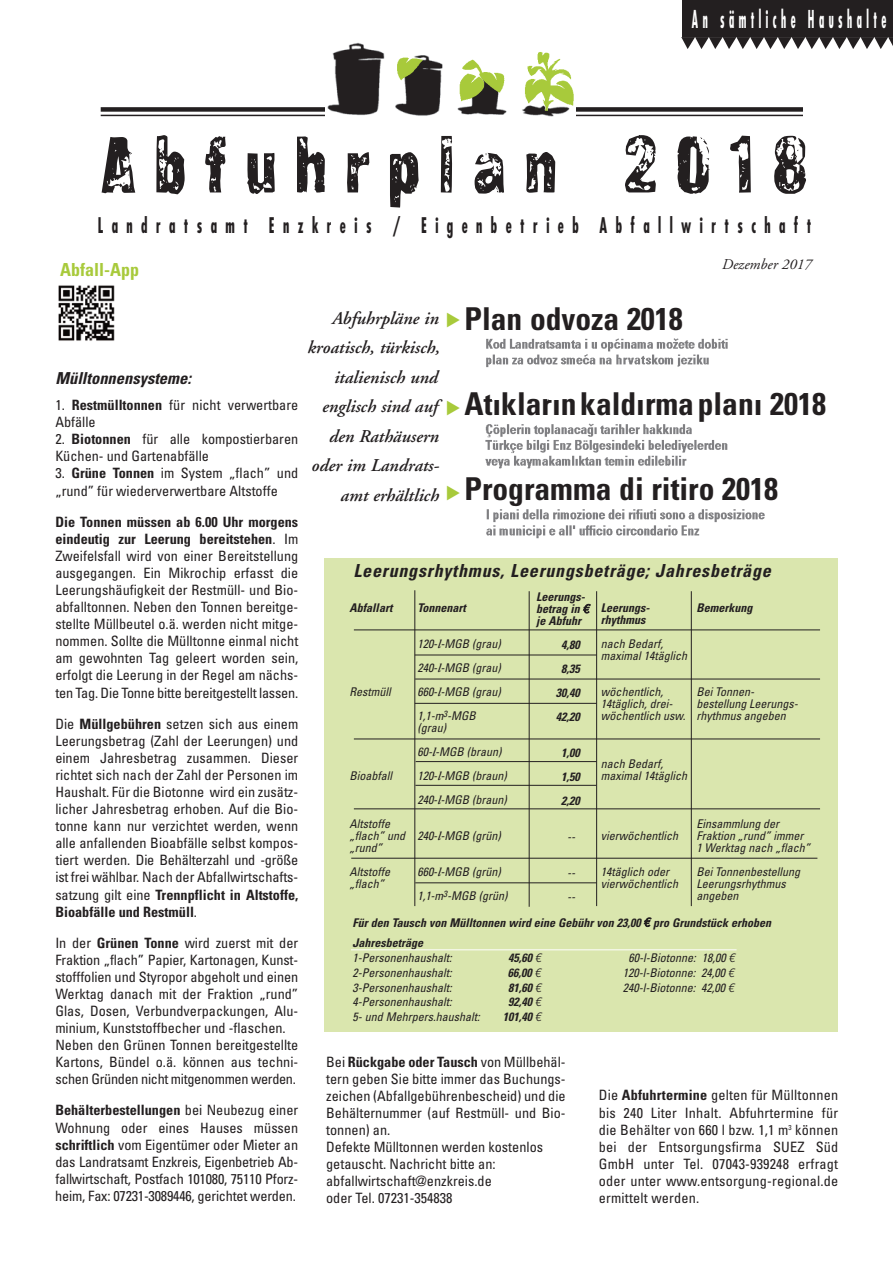
<style>
.page{position:relative;width:893px;height:1263px;background:#fff}
.page>*{position:absolute;margin:0;border:0;box-sizing:border-box;transform-origin:0 0}
.t1{font:82.5px "Raw Normal";letter-spacing:.215em;color:#231f20}
.t2{font:700 condensed 31.5px "Univers";color:#231f20}
.t3{font:700 condensed 24px "Futura";letter-spacing:.37em;color:#fff;scale:.5 1}
.t4{font:700 condensed 21px "Futura";letter-spacing:.575em;color:#231f20;scale:.7 1}
.t5{font:italic 600 18px/29.5px "Adobe Garamond";color:#231f20;text-align:right}
.t6{font:italic 700 condensed 18px "Univers";letter-spacing:.045em;color:#231f20}
.t7{font:700 condensed 18px "Univers";color:#a8ca3b}
.t8{font:italic 700 condensed 16.5px "Univers";color:#231f20}
.t9{font:italic 15px "Adobe Garamond";color:#231f20}
.t10{font:condensed 14.25px/17.1px "Univers";color:#231f20}
.t11{font:italic condensed 12px/12px "Univers";color:#231f20}
.t12{font:italic 700 condensed 12px/24px "Univers";color:#231f20}
.s1{font-weight:700}
.s2{font-family:"Adobe Garamond";font-weight:600;font-stretch:normal}
.s3{font-family:"Linotype Euro Font Ato F";font-weight:400;font-style:normal;font-stretch:normal}
.s4{font-family:"Linotype Euro Font Ato F";font-style:normal;font-stretch:normal}
</style>
<div class="page">
<div style="left:101px;top:107px;width:702px;height:5px;background:#231f20"></div>
<hr style="left:101px;top:115px;width:702px;height:1px;background:#231f20">
<div style="left:682px;top:1px;width:210px;height:36px;background:#231f20"></div>
<svg style="left:681px;top:37px;width:211px;height:12px"></svg>
<img style="left:325px;top:42px;width:40px;height:74px">
<img style="left:365px;top:48px;width:238px;height:69px">
<div style="left:325px;top:558px;width:513px;height:474px;background:#dae6ae"></div>
<hr style="left:354px;top:630px;width:466px;height:1px;background:#231f20">
<hr style="left:415px;top:679px;width:405px;height:1px;background:#231f20">
<hr style="left:354px;top:739px;width:466px;height:1px;background:#231f20">
<hr style="left:354px;top:809px;width:466px;height:1px;background:#231f20">
<hr style="left:351px;top:858px;width:466px;height:1px;background:#231f20">
<hr style="left:415px;top:883px;width:181px;height:1px;background:#231f20">
<hr style="left:415px;top:761px;width:181px;height:1px;background:#231f20">
<hr style="left:415px;top:785px;width:181px;height:1px;background:#231f20">
<hr style="left:415px;top:703px;width:181px;height:1px;background:#231f20">
<hr style="left:415px;top:655px;width:181px;height:1px;background:#231f20">
<hr style="left:414px;top:590px;width:1px;height:316px;background:#231f20">
<hr style="left:529px;top:591px;width:1px;height:316px;background:#231f20">
<hr style="left:596px;top:591px;width:1px;height:315px;background:#231f20">
<hr style="left:691px;top:591px;width:1px;height:315px;background:#231f20">
<img style="left:486px;top:338px;width:242px;height:30px">
<img style="left:485px;top:423px;width:243px;height:46px">
<img style="left:486px;top:509px;width:279px;height:30px">
<hr style="left:351px;top:950px;width:385px;height:1px;background:#fff">
<img style="left:58px;top:285px;width:57px;height:56px">
<h3 class="t3" style="left:692px;top:9px;width:391px">An sämtliche Haushalte</h3>
<h1 class="t1" style="left:100px;top:137px;width:709px">Abfuhrplan 2018</h1>
<h3 class="t4" style="left:98px;top:217px;width:1020px">Landratsamt Enzkreis / Eigenbetrieb Abfallwirtschaft</h3>
<p class="t9" style="left:721px;top:258px;width:91px">Dezember 2017</p>
<p class="t7" style="left:60px;top:263px;width:80px">Abfall-App</p>
<p class="t8" style="left:55px;top:372px;width:137px">Mülltonnensysteme:</p>
<p class="t10" style="left:55px;top:398px;width:244px">1. <span class="s1">Restmülltonnen</span> für nicht ver wert bare<br>Abfälle</p>
<p class="t10" style="left:55px;top:432px;width:244px">2. <span class="s1">Biotonnen</span> für alle kompostierbaren<br>Küchen- und Gartenabfälle</p>
<p class="t10" style="left:55px;top:466px;width:244px">3. <span class="s1">Grüne Tonnen</span> im System „flach” und „rund” für wiederverwertbare Alt stoffe</p>
<p class="t10" style="left:55px;top:514px;width:244px;text-align:justify"><span class="s1">Die Tonnen müssen ab 6.00 Uhr morgens eindeutig zur Leerung bereit stehen</span>. Im Zwei felsfall wird von einer Bereitstellung ausgegangen. Ein Mikrochip erfasst die Lee rungs häu fig keit der Restmüll- und Bio - ab falltonnen. Neben den Tonnen bereitge&shy;stellte Müllbeutel o.ä. werden nicht mitge - nom men. Sollte die Mülltonne einmal nicht am gewohnten Tag geleert worden sein, erfolgt die Leerung in der Regel am nächs - ten Tag. Die Tonne bitte bereitgestellt lassen.</p>
<p class="t10" style="left:55px;top:716px;width:244px;text-align:justify">Die <span class="s1">Müll ge bühren</span> set zen sich aus einem Lee rungs be trag (Zahl der Leerungen) und einem Jah res betrag zu sammen. Dieser richtet sich nach der Zahl der Personen im Haushalt. Für die Biotonne wird ein zusätz&shy;licher Jah res betrag er ho ben. Auf die Bio - ton ne kann nur verzichtet werden, wenn alle anfallenden Bioabfälle selbst kom po s - tiert werden. Die Behälterzahl und -größe ist frei wähl bar. Nach der Abfallwirtschafts&shy;satzung gilt eine <span class="s1">Trennpflicht in Altstoffe, Bio ab fälle und Restmüll</span>.</p>
<p class="t10" style="left:55px;top:935px;width:244px">In der <span class="s1">Grünen Tonne</span> wird zuerst mit der Fraktion „flach” Papier, Kar to na gen, Kunst - stofffolien und Styropor ab ge holt und einen Werktag danach mit der Frak tion „rund” Glas, Dosen, Ver bun d ver packun gen, Alu - minium, Kunst stoff becher und -flaschen.<br>Neben den Grünen Tonnen bereitgestellte Kartons, Bündel o.ä. können aus techni&shy;schen Gründen nicht mitgenommen werden.</p>
<p class="t10" style="left:55px;top:1103px;width:244px;text-align:justify"><span class="s1">Behälterbestellungen</span> bei Neubezug ei ner Woh nung oder eines Hauses müs sen <span class="s1">schrift lich</span> vom Eigentümer oder Mieter an das Land rats amt Enz kreis, Eigen be trieb Ab - fall wirt schaft, Post fach 101080, 75110 Pforz - heim, Fax: 07231-3089446, gerichtet werden.</p>
<p class="t5" style="left:307px;top:305px;width:134px">Abfuhrpläne in kroatisch, türkisch, italienisch und englisch sind auf den Rathäusern oder im Landrats&shy;amt erhältlich</p>
<h2 class="t2" style="left:464px;top:307px;width:220px">Plan odvoza 2018</h2>
<h2 class="t2" style="left:464px;top:392px;width:363px">Atiklarin kaldirma plani 2018</h2>
<h2 class="t2" style="left:464px;top:478px;width:315px">Programma di ritiro 2018</h2>
<p class="t6" style="left:353px;top:564px;width:419px">Leerungsrhythmus, Leerungs be träge; Jahresbeträge</p>
<p class="t12" style="left:349px;top:597px;width:44px">Abfallart</p>
<p class="t11" style="left:349px;top:687px;width:43px">Restmüll</p>
<p class="t11" style="left:349px;top:771px;width:44px">Bioabfall</p>
<p class="t11" style="left:349px;top:819px;width:57px">Altstoffe „flach” und „rund”</p>
<p class="t11" style="left:349px;top:867px;width:42px">Altstoffe „flach”</p>
<p class="t12" style="left:417px;top:597px;width:50px">Tonnenart</p>
<p class="t11" style="left:417px;top:633px;width:85px;line-height:24px;text-align:justify">120-<span class="s2">l</span>-MGB (grau)<br>240-<span class="s2">l</span>-MGB (grau)<br>660-<span class="s2">l</span>-MGB (grau)<br>1,1-m<sup>3</sup>-MGB</p>
<p class="t11" style="left:417px;top:717px;width:91px;line-height:24px">(grau)<br>60-<span class="s2">l</span>-MGB (braun)<br>120-<span class="s2">l</span>-MGB (braun)<br>240-<span class="s2">l</span>-MGB (braun)</p>
<p class="t11" style="left:417px;top:831px;width:85px">240-<span class="s2">l</span>-MGB (grün)</p>
<p class="t11" style="left:417px;top:861px;width:92px;line-height:24px">660-<span class="s2">l</span>-MGB (grün)<br>1,1-m<sup>3</sup>-MGB (grün)</p>
<p class="t12" style="left:536px;top:592px;width:55px;line-height:12px">Leerungs - betrag in <span class="s3">E </span>je Abfuhr</p>
<p class="t12" style="left:556px;top:634px;width:25px;text-align:center">4,80<br>8,35<br>30,40<br>42,20</p>
<p class="t12" style="left:561px;top:742px;width:20px;text-align:justify">1,00<br>1,50<br>2,20</p>
<p class="t11" style="left:567px;top:832px;width:9px">--</p>
<p class="t11" style="left:567px;top:862px;width:9px;line-height:24px">-- --</p>
<p class="t12" style="left:601px;top:603px;width:50px;line-height:12px">Leerungs - rhythmus</p>
<p class="t11" style="left:601px;top:639px;width:88px">nach Bedarf, maximal 14täglich</p>
<p class="t11" style="left:601px;top:687px;width:86px">wöchentlich,<br>14täglich, drei&shy;wöchentlich usw.</p>
<p class="t11" style="left:601px;top:759px;width:88px">nach Bedarf, maximal 14täglich</p>
<p class="t12" style="left:696px;top:597px;width:57px">Bemerkung</p>
<p class="t11" style="left:696px;top:687px;width:103px">Bei Ton nen&shy;bestellung Lee rungs&shy;rhythmus angeben</p>
<p class="t11" style="left:601px;top:831px;width:79px">vierwöchentlich</p>
<p class="t11" style="left:601px;top:867px;width:79px">14täglich oder vierwöchentlich</p>
<p class="t11" style="left:696px;top:819px;width:115px">Einsammlung der<br>Frak tion „rund” immer<br>1 Werktag nach „flach”</p>
<p class="t11" style="left:696px;top:867px;width:105px">Bei Ton nen bestellung<br>Lee rungsrhythmus angeben</p>
<p class="t12" style="left:352px;top:914px;width:420px;line-height:20.2px">Für den Tausch von Mülltonnen wird eine Gebühr von 23,00 <span class="s3">E</span> pro Grundstück erhoben<br>Jahresbeträge</p>
<p class="t11" style="left:352px;top:953px;width:101px">1-Personenhaushalt:</p>
<p class="t12" style="left:508px;top:947px;width:35px">45,60 <span class="s3">E</span></p>
<p class="t11" style="left:628px;top:953px;width:108px">60-l-Biotonne: 18,00 <span class="s4">E</span></p>
<p class="t11" style="left:352px;top:968px;width:101px">2-Personenhaushalt:</p>
<p class="t12" style="left:508px;top:962px;width:35px">66,00 <span class="s3">E</span></p>
<p class="t11" style="left:622px;top:968px;width:114px">120-l-Biotonne: 24,00 <span class="s4">E</span></p>
<p class="t11" style="left:352px;top:982px;width:101px">3-Personenhaushalt:</p>
<p class="t12" style="left:508px;top:977px;width:35px">81,60 <span class="s3">E</span></p>
<p class="t11" style="left:622px;top:982px;width:114px">240-l-Biotonne: 42,00 <span class="s4">E</span></p>
<p class="t11" style="left:352px;top:997px;width:101px">4-Personenhaushalt:</p>
<p class="t12" style="left:508px;top:991px;width:35px">92,40 <span class="s3">E</span></p>
<p class="t11" style="left:352px;top:1012px;width:129px">5- und Mehrpers.haushalt:</p>
<p class="t12" style="left:503px;top:1006px;width:40px">101,40 <span class="s3">E</span></p>
<p class="t10" style="left:326px;top:1054px;width:241px">Bei <span class="s1">Rück gabe oder Tausch</span> von Müll be häl - tern geben Sie bitte immer das Buchungs&shy;zeichen (Abfallge büh ren be scheid) und die Be häl ter num mer (auf Restmüll- und Bio&shy;tonnen) an.<br>Defekte Mülltonnen werden kostenlos getauscht. Nachricht bitte an: abfallwirtschaft@enzkreis.de<br>oder Tel. 07231-354838</p>
<p class="t10" style="left:598px;top:1088px;width:241px;text-align:justify">Die <span class="s1">Abfuhrtermine</span> gelten für Mülltonnen bis 240 Liter Inhalt. Abfuhrtermine für die Be hälter von 660 l bzw. 1,1 m<sup>3</sup> können bei der Entsorgungsfirma SUEZ Süd GmbH unter Tel. 07043-939248 erfragt oder unter www.entsorgung-regional.de ermittelt wer den.</p>
</div>
